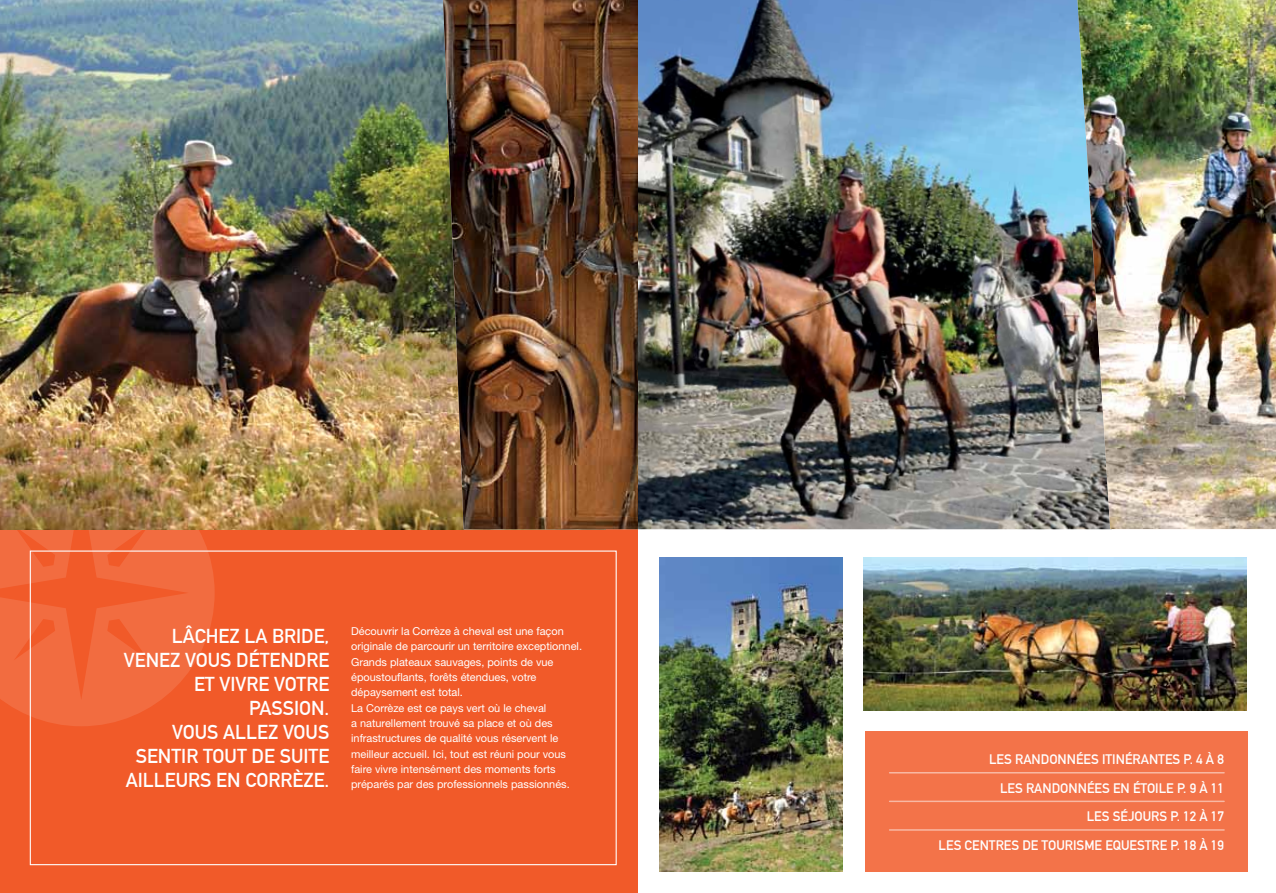
<style>
.page{position:relative;width:1276px;height:893px;background:#fff}
.page>*{position:absolute;margin:0;border:0;box-sizing:border-box;transform-origin:0 0}
.t1{font:700 19.65px/24px "DIN Alternate";color:#fff;text-align:right}
.t2{font:700 13.5px/28.5px "DIN Alternate";color:#fff;text-align:right}
.t3{font:10.95px/15.3px "Helvetica Neue LT Std";color:#fff}
</style>
<div class="page">
<div style="left:0;top:529px;width:638px;height:364px;background:#f15a29"></div>
<svg style="left:0;top:529px;width:215px;height:197px"></svg>
<img style="left:0;top:0;width:443px;height:529px">
<img style="left:443px;top:0;width:634px;height:529px">
<img style="left:863px;top:557px;width:383px;height:153px">
<div style="left:865px;top:731px;width:382px;height:141px;background:#f37349"></div>
<img style="left:659px;top:558px;width:183px;height:314px">
<img style="left:1077px;top:0;width:199px;height:529px">
<hr style="left:889px;top:772px;width:335px;height:1px;background:#fff">
<hr style="left:889px;top:801px;width:335px;height:1px;background:#fff">
<hr style="left:889px;top:829px;width:335px;height:2px;background:#fff">
<h1 class="t1" style="left:124px;top:622px;width:207px">LÂCHEZ LA BRIDE,<br>VENEZ VOUS DÉTENDRE<br>ET VIVRE VOTRE<br>PASSION.<br>VOUS ALLEZ VOUS<br>SENTIR TOUT DE SUITE<br>AILLEURS EN CORRÈZE.</h1>
<p class="t3" style="left:351px;top:623px;width:232px">Découvrir la Corrèze à cheval est une façon originale de parcourir un territoire exceptionnel.<br>Grands plateaux sauvages, points de vue époustouflants, forêts étendues, votre dépaysement est total.<br>La Corrèze est ce pays vert où le cheval<br>a naturellement trouvé sa place et où des infrastructures de qualité vous réservent le meilleur accueil. Ici, tout est réuni pour vous faire vivre intensément des moments forts préparés par des professionnels passionnés.</p>
<p class="t2" style="left:938px;top:744px;width:287px">LES RANDONNÉES ITINÉRANTES P. 4 À 8<br>LES RANDONNÉES EN ÉTOILE P. 9 À 11<br>LES SÉJOURS P. 12 À 17<br>LES CENTRES DE TOURISME EQUESTRE P. 18 À 19</p>
</div>
